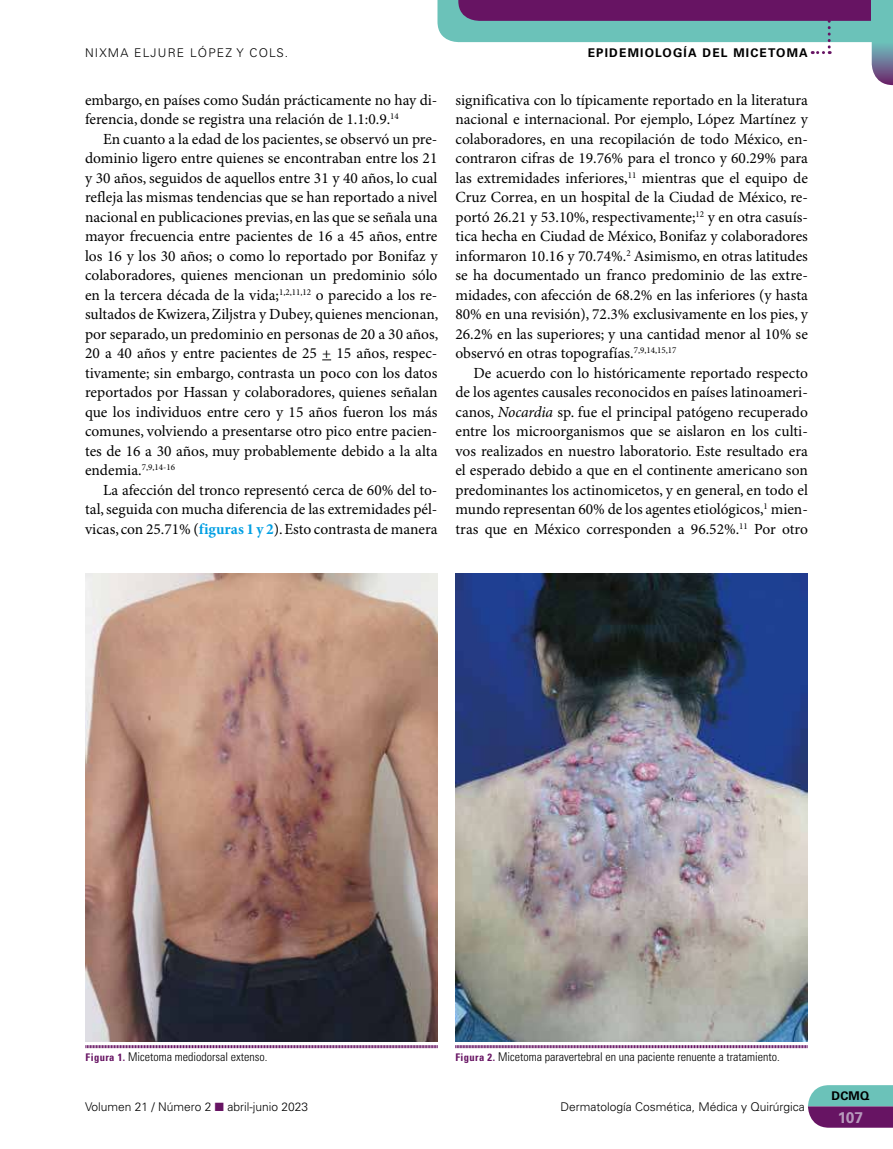
<style>
.page{position:relative;width:893px;height:1149px;background:#fff}
.page>*{position:absolute;margin:0;border:0;box-sizing:border-box;transform-origin:0 0}
.t1{font:15.45px/19.5px "Minion Pro";color:#000;text-align:justify}
.t2{font:700 15.45px "Univers LT Std";color:#b799bc}
.t3{font:300 condensed 12px "Univers LT Std";color:#000}
.t4{font:300 12px "Univers LT Std";color:#000}
.t5{font:700 12px "Univers LT Std";letter-spacing:.1em;color:#000}
.t6{font:300 12px "Univers LT Std";letter-spacing:.1em;color:#000}
.t7{font:9px "Minion Pro";color:#000}
.s1{font-size:15.45px}
.s2{font-weight:700;color:#009fe3}
.s3{font-style:italic}
.s4{font-weight:700;font-size:10.5px;color:#671463}
.s5{color:#671463}
</style>
<div class="page">
<svg style="left:437px;top:0;width:456px;height:85px"></svg>
<svg style="left:808px;top:1085px;width:85px;height:42px;background:#717494"></svg>
<div style="left:872px;top:0;width:21px;height:42px;background:#6bc2b9"></div>
<svg style="left:455px;top:1045px;width:353px;height:3px"></svg>
<svg style="left:85px;top:1045px;width:353px;height:3px"></svg>
<img style="left:85px;top:573px;width:352px;height:468px">
<img style="left:455px;top:573px;width:353px;height:468px">
<p class="t6" style="left:85px;top:46px;width:205px">NIXMA ELJURE LÓPEZ Y COLS.</p>
<p class="t5" style="left:588px;top:46px;width:222px">EPIDEMIOLOGÍA DEL MICETOMA</p>
<p class="t1" style="left:85px;top:90px;width:354px">embargo, en países como Sudán prácticamente no hay di&shy;ferencia, donde se registra una relación de 1.1:0.9.<sup>14</sup></p>
<p class="t1" style="left:85px;top:129px;width:355px;text-indent:18px">En cuanto a la edad de los pacientes, se observó un pre&shy;dominio ligero entre quienes se encontraban entre los 21 y 30 años, seguidos de aquellos entre 31 y 40 años, lo cual refleja las mismas tendencias que se han reportado a nivel nacional en publicaciones previas, en las que se señala una mayor frecuencia entre pacientes de 16 a 45 años, entre los 16 y los 30 años; o como lo reportado por Bonifaz y colaboradores, quienes mencionan un predominio sólo en la tercera década de la vida;<sup>1,2,11,12</sup> o parecido a los re&shy;sultados de Kwizera, Ziljstra y Dubey, quienes mencionan, por separado, un predominio en personas de 20 a 30 años, 20 a 40 años y entre pacientes de 25 + 15 años, respec&shy;tivamente; sin embargo, contrasta un poco con los datos reportados por Hassan y colaboradores, quienes señalan que los individuos entre cero y 15 años fueron los más comunes, volviendo a presentarse otro pico entre pacien&shy;tes de 16 a 30 años, muy probablemente debido a la alta</p>
<p class="t7" style="left:85px;top:462px;width:91px"><span class="s1">endemia.</span>7,9,14-16</p>
<p class="t1" style="left:85px;top:480px;width:354px;text-indent:18px">La afección del tronco representó cerca de 60% del to&shy;tal, seguida con mucha diferencia de las extremidades pél&shy;vicas, con 25.71% (<span class="s2">figuras 1 y 2</span>). Esto contrasta de manera</p>
<p class="t1" style="left:455px;top:90px;width:354px">significativa con lo típicamente reportado en la literatura nacional e internacional. Por ejemplo, López Martínez y colaboradores, en una recopilación de todo México, en&shy;contraron cifras de 19.76% para el tronco y 60.29% para las extremidades inferiores,<sup>11</sup> mientras que el equipo de Cruz Correa, en un hospital de la Ciudad de México, re&shy;portó 26.21 y 53.10%, respectivamente;<sup>12</sup> y en otra casuís&shy;tica hecha en Ciudad de México, Bonifaz y colaboradores informaron 10.16 y 70.74%.<sup>2</sup> Asimismo, en otras latitudes se ha documentado un franco predominio de las extre&shy;midades, con afección de 68.2% en las inferiores (y hasta 80% en una revisión), 72.3% exclusivamente en los pies, y 26.2% en las superiores; y una cantidad menor al 10% se observó en otras topografías.<sup>7,9,14,15,17</sup></p>
<p class="t1" style="left:455px;top:363px;width:354px;text-indent:18px">De acuerdo con lo históricamente reportado respecto de los agentes causales reconocidos en países latinoameri&shy;canos, <span class="s3">Nocardia</span> sp. fue el principal patógeno recuperado entre los microorganismos que se aislaron en los culti&shy;vos realizados en nuestro laboratorio. Este resultado era el esperado debido a que en el continente americano son predominantes los actinomicetos, y en general, en todo el mundo representan 60% de los agentes etiológicos,<sup>1</sup> mien&shy;tras que en México corresponden a 96.52%.<sup>11</sup> Por otro</p>
<p class="t3" style="left:86px;top:1049px;width:183px"><span class="s4">Figura 1.</span> Micetoma mediodorsal extenso.</p>
<p class="t3" style="left:455px;top:1049px;width:326px"><span class="s4">Figura 2.</span> Micetoma paravertebral en una paciente renuente a tratamiento.</p>
<p class="t4" style="left:85px;top:1099px;width:225px">Volumen 21 / Número 2 <span class="s5">■</span> abril-junio 2023</p>
<p class="t4" style="left:560px;top:1098px;width:246px">Dermatología Cosmética, Médica y Quirúrgica</p>
<p class="t5" style="left:831px;top:1088px;width:40px">DCMQ</p>
<p class="t2" style="left:838px;top:1107px;width:27px">107</p>
</div>
